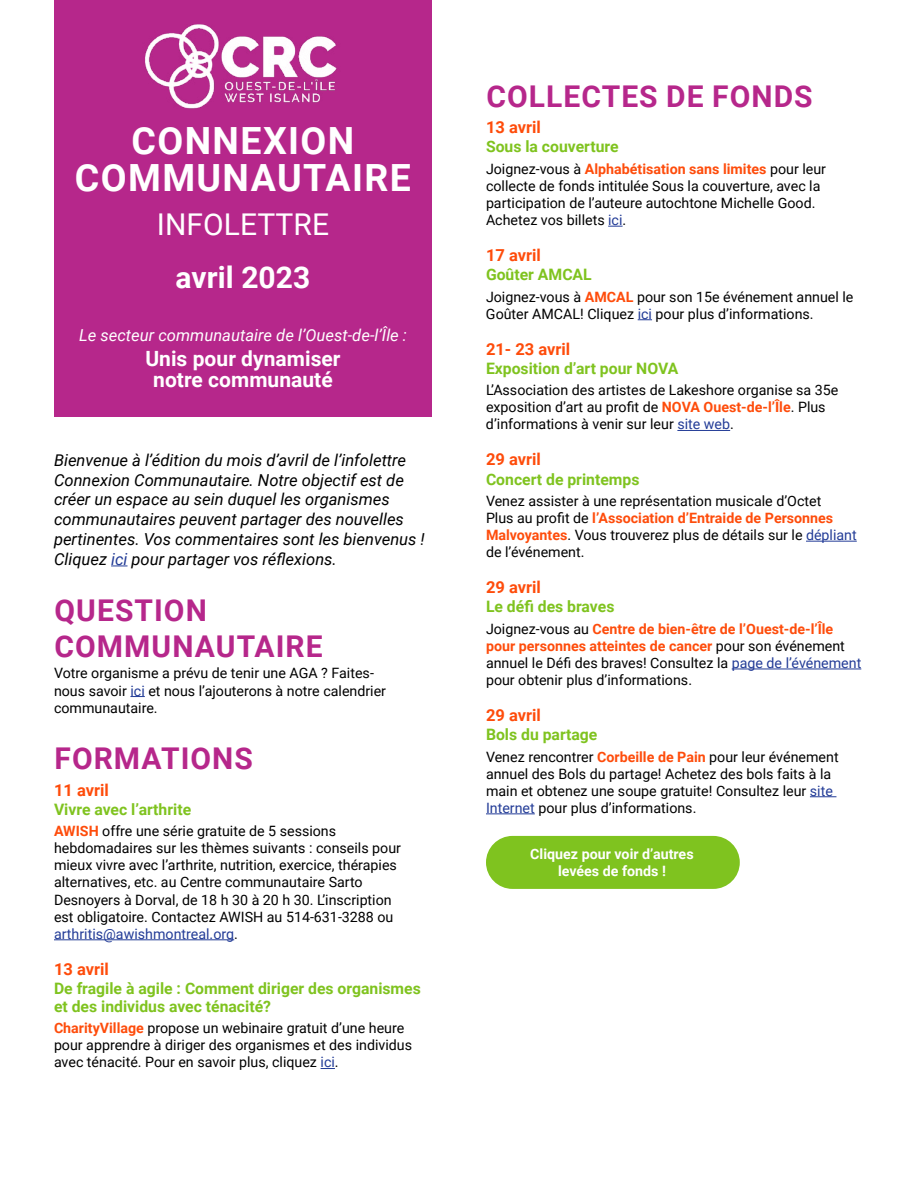
<style>
.page{position:relative;width:918px;height:1188px;background:#fff}
.page>*{position:absolute;margin:0;border:0;box-sizing:border-box;transform-origin:0 0}
.t1{font:700 37.5px/37.5px "Roboto";letter-spacing:.035em;color:#fff;text-align:center}
.t2{font:700 30px/36px "Roboto";letter-spacing:.035em;color:#b6278b}
.t3{font:30px "Roboto";color:#fff}
.t4{font:700 30px "Roboto";color:#fff}
.t5{font:700 21px/21px "Roboto";color:#fff;text-align:center}
.t6{font:italic 16.5px/19.8px "Roboto";color:#000}
.t7{font:700 16.5px "Roboto";color:#fe4c0b}
.t8{font:italic 16.5px "Roboto";color:#fff}
.t9{font:700 15.75px/18px "Roboto";color:#7fc31f}
.t10{font:14.25px/17.1px "Roboto";color:#000}
.t11{font:700 14.25px/17.1px "Roboto";color:#fff;text-align:center}
.s1{color:#233c97}
.s2{font-weight:700;color:#fe4c0b}
</style>
<div class="page">
<div style="left:54px;top:0;width:378px;height:417px;background:#b6278b"></div>
<svg style="left:111px;top:566px;width:17px;height:1px"></svg>
<svg style="left:130px;top:696px;width:15px;height:1px"></svg>
<hr style="left:54px;top:939px;width:180px;height:1px;background:#233c97">
<svg style="left:321px;top:1068px;width:14px;height:1px"></svg>
<svg style="left:608px;top:226px;width:15px;height:1px"></svg>
<svg style="left:638px;top:319px;width:14px;height:1px"></svg>
<hr style="left:677px;top:430px;width:53px;height:1px;background:#233c97">
<hr style="left:806px;top:541px;width:51px;height:1px;background:#233c97">
<hr style="left:732px;top:669px;width:129px;height:1px;background:#233c97">
<svg style="left:810px;top:796px;width:26px;height:1px"></svg>
<hr style="left:486px;top:814px;width:49px;height:1px;background:#233c97">
<div style="left:486px;top:836px;width:254px;height:53px;background:#7fc31f;border-radius:26px"></div>
<img style="left:145px;top:24px;width:192px;height:85px">
<h1 class="t1" style="left:75px;top:120px;width:338px">CONNEXION<br>COMMUNAUTAIRE</h1>
<h2 class="t3" style="left:157px;top:204px;width:174px">INFOLETTRE</h2>
<h2 class="t4" style="left:176px;top:256px;width:136px">avril 2023</h2>
<p class="t8" style="left:79px;top:323px;width:329px">Le secteur communautaire de l’Ouest-de-l’Île :</p>
<h3 class="t5" style="left:145px;top:347px;width:197px">Unis pour dynamiser notre communauté</h3>
<p class="t6" style="left:54px;top:449px;width:372px">Bienvenue à l’édition du mois d’avril de l’infolettre Connexion Communautaire. Notre objectif est de créer un espace au sein duquel les organismes communautaires peuvent partager des nouvelles pertinentes. Vos commentaires sont les bienvenus !<br>Cliquez <span class="s1">ici</span> pour partager vos réflexions.</p>
<h2 class="t2" style="left:55px;top:591px;width:270px">QUESTION<br>COMMUNAUTAIRE</h2>
<p class="t10" style="left:54px;top:664px;width:334px">Votre organisme a prévu de tenir une AGA ? Faites&shy;nous savoir <span class="s1">ici</span> et nous l’ajouterons à notre calendrier communautaire.</p>
<h2 class="t2" style="left:55px;top:739px;width:200px">FORMATIONS</h2>
<p class="t7" style="left:54px;top:778px;width:56px">11 avril</p>
<p class="t9" style="left:54px;top:800px;width:139px">Vivre avec l’arthrite</p>
<p class="t10" style="left:54px;top:822px;width:349px"><span class="s2">AWISH</span> offre une série gratuite de 5 sessions hebdomadaires sur les thèmes suivants : conseils pour mieux vivre avec l’arthrite, nutrition, exercice, thérapies alternatives, etc. au Centre communautaire Sarto Desnoyers à Dorval, de 18 h 30 à 20 h 30. L’inscription est obligatoire. Contactez AWISH au 514-631-3288 ou <span class="s1">arthritis@awishmontreal.org</span>.</p>
<p class="t7" style="left:54px;top:957px;width:56px">13 avril</p>
<p class="t9" style="left:54px;top:979px;width:368px">De fragile à agile : Comment diriger des organismes et des individus avec ténacité?</p>
<p class="t10" style="left:54px;top:1019px;width:360px"><span class="s2">CharityVillage</span> propose un webinaire gratuit d’une heure pour apprendre à diriger des organismes et des individus avec ténacité. Pour en savoir plus, cliquez <span class="s1">ici</span>.</p>
<h2 class="t2" style="left:487px;top:77px;width:328px">COLLECTES DE FONDS</h2>
<p class="t7" style="left:486px;top:116px;width:56px">13 avril</p>
<p class="t9" style="left:486px;top:137px;width:134px">Sous la couverture</p>
<p class="t10" style="left:486px;top:160px;width:342px">Joignez-vous à <span class="s2">Alphabétisation sans limites</span> pour leur collecte de fonds intitulée Sous la couverture, avec la participation de l’auteure autochtone Michelle Good.<br>Achetez vos billets <span class="s1">ici</span>.</p>
<p class="t7" style="left:486px;top:244px;width:56px">17 avril</p>
<p class="t9" style="left:486px;top:265px;width:107px">Goûter AMCAL</p>
<p class="t10" style="left:486px;top:287px;width:369px">Joignez-vous à <span class="s2">AMCAL</span> pour son 15e événement annuel le<br>Goûter AMCAL! Cliquez <span class="s1">ici</span> pour plus d’informations.</p>
<p class="t7" style="left:486px;top:337px;width:86px">21- 23 avril</p>
<p class="t9" style="left:486px;top:359px;width:194px">Exposition d’art pour NOVA</p>
<p class="t10" style="left:486px;top:381px;width:354px">L’Association des artistes de Lakeshore organise sa 35e exposition d’art au profit de <span class="s2">NOVA Ouest-de-l’Île</span>. Plus d’informations à venir sur leur <span class="s1">site web</span>.</p>
<p class="t7" style="left:486px;top:448px;width:56px">29 avril</p>
<p class="t9" style="left:486px;top:469px;width:155px">Concert de printemps</p>
<p class="t10" style="left:486px;top:492px;width:372px">Venez assister à une représentation musicale d’Octet<br>Plus au profit de <span class="s2">l’Association d’Entraide de Personnes Malvoyantes</span>. Vous trouverez plus de détails sur le <span class="s1">dépliant </span>de l’événement.</p>
<p class="t7" style="left:486px;top:576px;width:56px">29 avril</p>
<p class="t9" style="left:486px;top:597px;width:130px">Le défi des braves</p>
<p class="t10" style="left:486px;top:620px;width:377px">Joignez-vous au <span class="s2">Centre de bien-être de l’Ouest-de-l’Île pour personnes atteintes de cancer</span> pour son événement annuel le Défi des braves! Consultez la <span class="s1">page de l’événement </span>pour obtenir plus d’informations.</p>
<p class="t7" style="left:486px;top:704px;width:56px">29 avril</p>
<p class="t9" style="left:486px;top:725px;width:113px">Bols du partage</p>
<p class="t10" style="left:486px;top:747px;width:354px">Venez rencontrer <span class="s2">Corbeille de Pain</span> pour leur événement annuel des Bols du partage! Achetez des bols faits à la main et obtenez une soupe gratuite! Consultez leur <span class="s1">site Internet</span> pour plus d’informations.</p>
<p class="t11" style="left:530px;top:845px;width:165px">Cliquez pour voir d’autres levées de fonds !</p>
</div>
